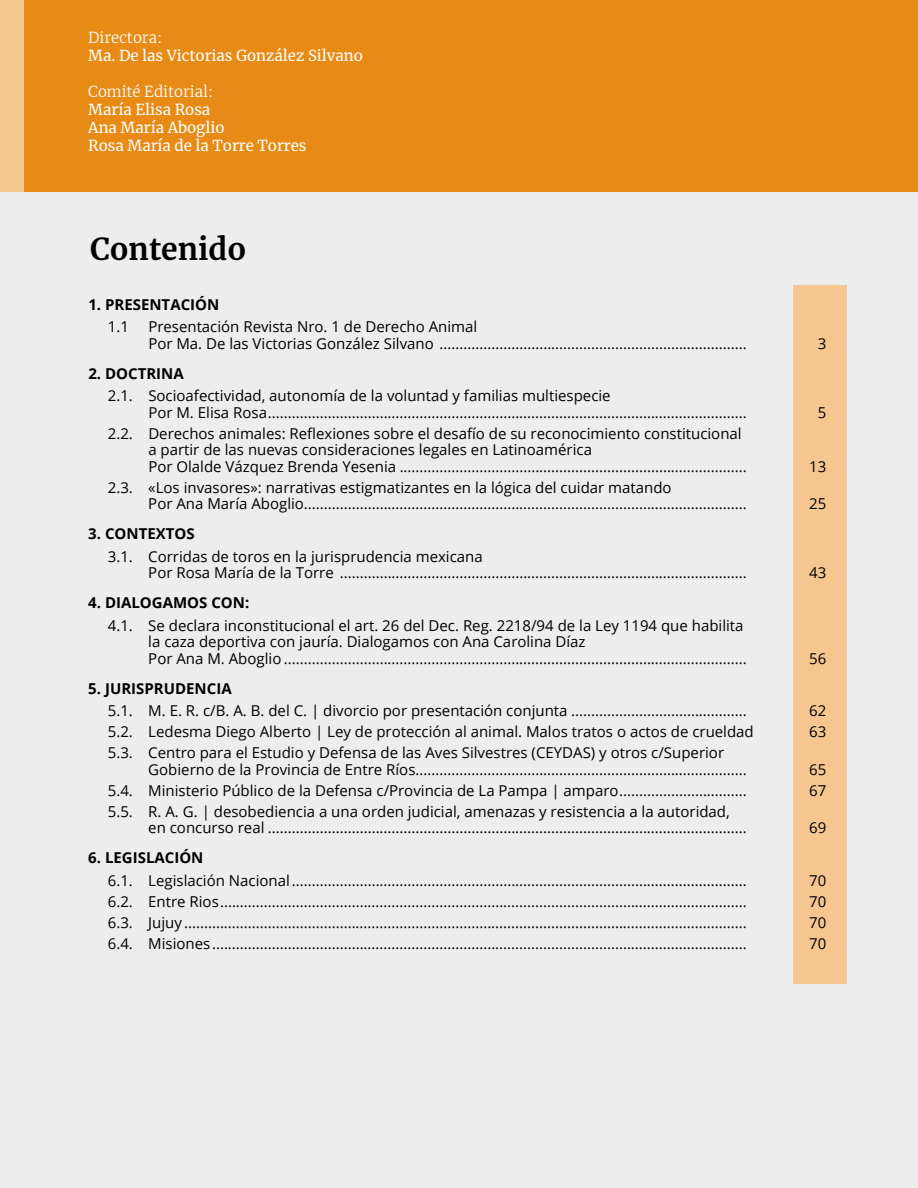
<style>
.page{position:relative;width:918px;height:1188px;background:#ededed}
.page>*{position:absolute;margin:0;border:0;box-sizing:border-box;transform-origin:0 0}
.t1{font:700 30px "Merriweather";color:#000}
.t2{font:15px/16.5px "Open Sans";color:#000}
.t3{font:15px/18px "Merriweather";color:#fff}
.t4{font:700 15px "Open Sans";color:#000}
.t5{font:300 15px "Merriweather";color:#fff}
</style>
<div class="page">
<div style="left:793px;top:285px;width:54px;height:699px;background:#f6c690"></div>
<div style="left:0;top:0;width:918px;height:192px;background:#e88b16"></div>
<div style="left:0;top:0;width:24px;height:192px;background:#f6c690"></div>
<p class="t5" style="left:88px;top:27px;width:75px">Directora:</p>
<p class="t3" style="left:88px;top:46px;width:276px">Ma. De las Victorias González Silvano</p>
<p class="t5" style="left:88px;top:81px;width:126px">Comité Editorial:</p>
<p class="t3" style="left:88px;top:100px;width:220px">María Elisa Rosa<br>Ana María Aboglio<br>Rosa María de la Torre Torres</p>
<h1 class="t1" style="left:90px;top:228px;width:158px">Contenido</h1>
<p class="t4" style="left:88px;top:294px;width:133px">1. PRESENTACIÓN</p>
<p class="t2" style="left:108px;top:318px;width:23px">1.1</p>
<p class="t2" style="left:148px;top:318px;width:600px">Presentación Revista Nro. 1 de Derecho Animal<br>Por Ma. De las Victorias González Silvano .............................................................................</p>
<p class="t4" style="left:88px;top:363px;width:97px">2. DOCTRINA</p>
<p class="t2" style="left:148px;top:387px;width:600px;text-indent:-40px">2.1. Socioafectividad, autonomía de la voluntad y familias multiespecie<br>Por M. Elisa Rosa........................................................................................................................</p>
<p class="t2" style="left:148px;top:425px;width:600px;text-indent:-41px">2.2. Derechos animales: Reflexiones sobre el desafío de su reconocimiento constitucional a partir de las nuevas consideraciones legales en Latinoamérica<br>Por Olalde Vázquez Brenda Yesenia .......................................................................................</p>
<p class="t2" style="left:148px;top:479px;width:600px;text-indent:-41px">2.3. «Los invasores»: narrativas estigmatizantes en la lógica del cuidar matando<br>Por Ana María Aboglio...............................................................................................................</p>
<p class="t4" style="left:88px;top:523px;width:108px">3. CONTEXTOS</p>
<p class="t2" style="left:148px;top:548px;width:600px;text-indent:-40px">3.1. Corridas de toros en la jurisprudencia mexicana<br>Por Rosa María de la Torre ......................................................................................................</p>
<p class="t4" style="left:88px;top:592px;width:162px">4. DIALOGAMOS CON:</p>
<p class="t2" style="left:148px;top:617px;width:600px;text-indent:-40px">4.1. Se declara inconstitucional el art. 26 del Dec. Reg. 2218/94 de la Ley 1194 que habilita la caza deportiva con jauría. Dialogamos con Ana Carolina Díaz<br>Por Ana M. Aboglio ....................................................................................................................</p>
<p class="t2" style="left:818px;top:335px;width:10px">3</p>
<p class="t2" style="left:818px;top:404px;width:10px">5</p>
<p class="t2" style="left:809px;top:458px;width:19px">13</p>
<p class="t2" style="left:809px;top:495px;width:19px">25</p>
<p class="t2" style="left:809px;top:564px;width:19px">43</p>
<p class="t2" style="left:809px;top:650px;width:19px">56</p>
<p class="t4" style="left:88px;top:678px;width:145px">5. JURISPRUDENCIA</p>
<p class="t2" style="left:108px;top:702px;width:641px">5.1. M. E. R. c/B. A. B. del C. | divorcio por presentación conjunta ............................................</p>
<p class="t2" style="left:809px;top:702px;width:19px">62</p>
<p class="t2" style="left:108px;top:723px;width:648px">5.2. Ledesma Diego Alberto | Ley de protección al animal. Malos tratos o actos de crueldad</p>
<p class="t2" style="left:809px;top:723px;width:19px">63</p>
<p class="t2" style="left:148px;top:744px;width:600px;text-indent:-40px">5.3. Centro para el Estudio y Defensa de las Aves Silvestres (CEYDAS) y otros c/Superior<br>Gobierno de la Provincia de Entre Ríos...................................................................................</p>
<p class="t2" style="left:809px;top:761px;width:19px">65</p>
<p class="t2" style="left:108px;top:782px;width:641px">5.4. Ministerio Público de la Defensa c/Provincia de La Pampa | amparo................................</p>
<p class="t2" style="left:809px;top:782px;width:19px">67</p>
<p class="t2" style="left:148px;top:803px;width:600px;text-indent:-41px">5.5. R. A. G. | desobediencia a una orden judicial, amenazas y resistencia a la autoridad, en concurso real ........................................................................................................................</p>
<p class="t2" style="left:809px;top:819px;width:19px">69</p>
<p class="t4" style="left:88px;top:847px;width:117px">6. LEGISLACIÓN</p>
<p class="t2" style="left:108px;top:872px;width:640px">6.1. Legislación Nacional..................................................................................................................</p>
<p class="t2" style="left:809px;top:872px;width:19px">70</p>
<p class="t2" style="left:108px;top:893px;width:640px">6.2. Entre Rios....................................................................................................................................</p>
<p class="t2" style="left:809px;top:893px;width:19px">70</p>
<p class="t2" style="left:108px;top:914px;width:640px">6.3. Jujuy .............................................................................................................................................</p>
<p class="t2" style="left:809px;top:914px;width:19px">70</p>
<p class="t2" style="left:108px;top:935px;width:640px">6.4. Misiones......................................................................................................................................</p>
<p class="t2" style="left:809px;top:935px;width:19px">70</p>
</div>
